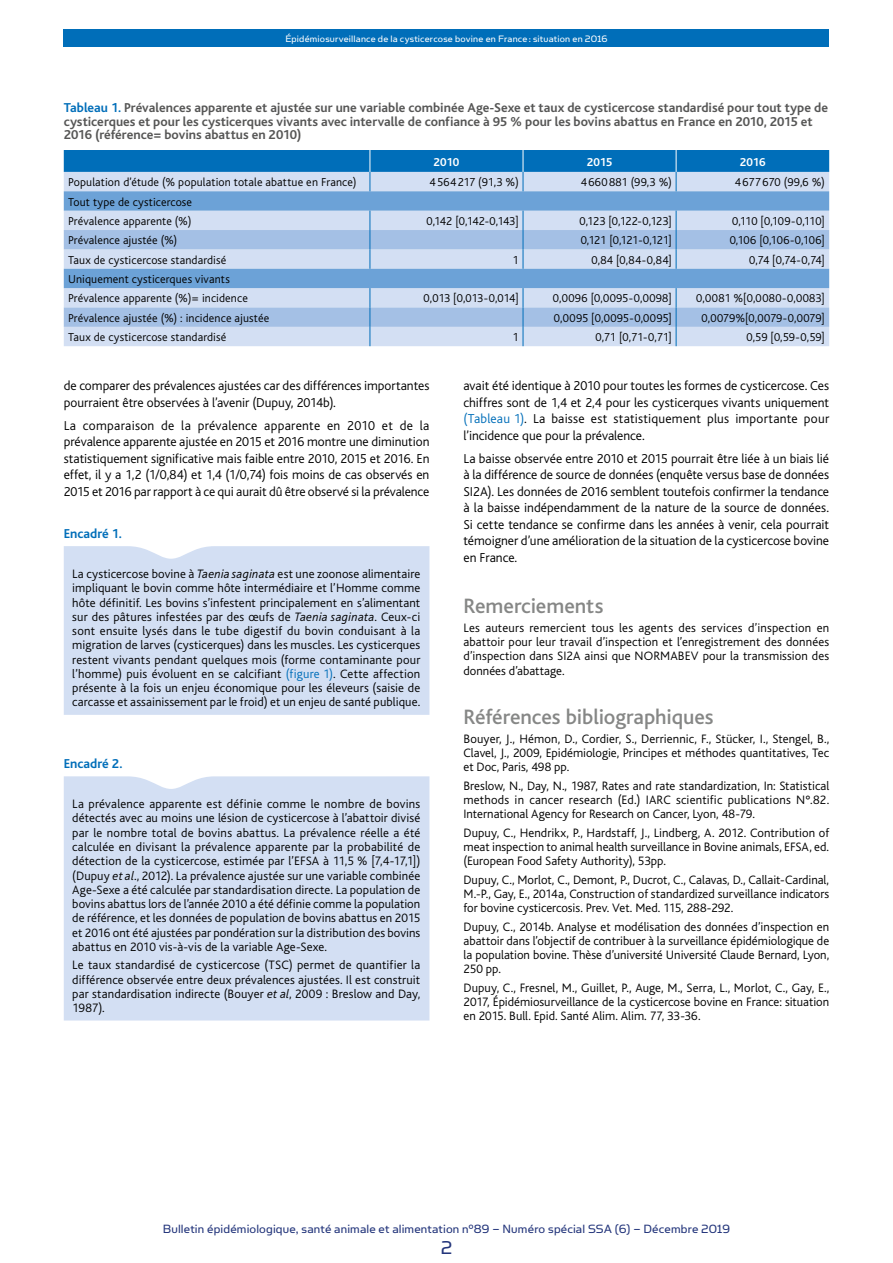
<style>
.page{position:relative;width:893px;height:1263px;background:#fff}
.page>*{position:absolute;margin:0;border:0;box-sizing:border-box;transform-origin:0 0}
.ST_Biblio-Merci{font:500 21.75px "Bliss";letter-spacing:-.005em;color:#868786}
.t1{font:21px "Simian Text Orangutan";color:#23357b}
.TEXTE_COURANT{font:300 13.5px/16.5px "Bliss";color:#000;text-align:justify}
.Titre_tablo-Fig_FR{font:700 13.5px/13.5px "Bliss";color:#565655}
.t2{font:13.5px "Simian Text Orangutan";letter-spacing:.01em;color:#23357b}
.Titre_tablo-Fig_FR-2{font:700 13.5px "Bliss";letter-spacing:.005em;color:#006eb9}
.Encadré_texte{font:300 12.75px/14.2px "Bliss";letter-spacing:.005em;color:#000;text-align:justify}
.Texte_Biblio-Merci{font:300 12.75px/14.2px "Bliss";color:#000;text-align:justify}
.Tableau_texte{font:300 12px "Bliss";letter-spacing:.01em;color:#000}
.Tablo_chiffres{font:300 12px "Bliss";color:#000}
.Tablo_chiffres-2{font:300 12px "Bliss";letter-spacing:-.03em;color:#000}
.Tablo_chiffres-3{font:300 12px "Bliss";letter-spacing:.025em;color:#000}
.Tablo_chiffres-4{font:300 12px "Bliss";letter-spacing:.03em;color:#000}
.Tablo_chiffres-5{font:300 12px "Bliss";letter-spacing:.02em;color:#000}
.Tablo_chiffres-6{font:300 12px "Bliss";letter-spacing:-.02em;color:#000}
.Tablo_Tétière{font:700 12px "Bliss";letter-spacing:-.01em;color:#fff}
.t3{font:10.5px "Simian Text Orangutan";letter-spacing:.02em;color:#fff}
.s1{color:#006eb9}
.s2{font-style:italic}
</style>
<div class="page">
<div style="left:64px;top:546px;width:365px;height:169px;background:#d3dff3"></div>
<div style="left:64px;top:776px;width:365px;height:244px;background:#d3dff3"></div>
<div style="left:64px;top:30px;width:765px;height:17px;background:#006eb9"></div>
<div style="left:64px;top:327px;width:765px;height:19px;background:#d3dff3"></div>
<svg style="left:64px;top:191px;width:765px;height:39px;background:#a0c0e5"></svg>
<svg style="left:64px;top:230px;width:765px;height:97px;background:#abc6e7"></svg>
<svg style="left:64px;top:150px;width:765px;height:41px;background:#62a2d4"></svg>
<svg style="left:370px;top:211px;width:1px;height:58px"></svg>
<svg style="left:523px;top:211px;width:1px;height:58px"></svg>
<svg style="left:676px;top:211px;width:1px;height:58px"></svg>
<svg style="left:370px;top:288px;width:1px;height:58px"></svg>
<svg style="left:523px;top:288px;width:1px;height:58px"></svg>
<svg style="left:676px;top:288px;width:1px;height:58px"></svg>
<p class="t3" style="left:285px;top:33px;width:324px">Épidémiosurveillance de la cysticercose bovine en France: situation en 2016</p>
<p class="Titre_tablo-Fig_FR" style="left:64px;top:101px;width:766px"><span class="s1">Tableau 1.</span> Prévalences apparente et ajustée sur une variable combinée Age-Sexe et taux de cysticercose standardisé pour tout type de cysticerques et pour les cysticerques vivants avec intervalle de confiance à 95 % pour les bovins abattus en France en 2010, 2015 et<br>2016 (référence= bovins abattus en 2010)</p>
<p class="Tablo_Tétière" style="left:434px;top:155px;width:27px">2010</p>
<p class="Tablo_Tétière" style="left:587px;top:155px;width:27px">2015</p>
<p class="Tablo_Tétière" style="left:740px;top:155px;width:27px">2016</p>
<p class="Tableau_texte" style="left:68px;top:176px;width:290px">Population d’étude (% population totale abattue en France)</p>
<p class="Tablo_chiffres" style="left:430px;top:176px;width:91px">4564217 (91,3 %)</p>
<p class="Tablo_chiffres-3" style="left:581px;top:176px;width:93px">4660881 (99,3 %)</p>
<p class="Tablo_chiffres" style="left:735px;top:176px;width:92px">4677670 (99,6 %)</p>
<p class="Tableau_texte" style="left:68px;top:195px;width:126px">Tout type de cysticercose</p>
<p class="Tableau_texte" style="left:68px;top:215px;width:125px">Prévalence apparente (%)</p>
<p class="Tablo_chiffres-6" style="left:426px;top:215px;width:94px">0,142 [0,142-0,143]</p>
<p class="Tablo_chiffres" style="left:579px;top:215px;width:94px">0,123 [0,122-0,123]</p>
<p class="Tablo_chiffres" style="left:732px;top:215px;width:94px">0,110 [0,109-0,110]</p>
<p class="Tableau_texte" style="left:68px;top:234px;width:111px">Prévalence ajustée (%)</p>
<p class="Tablo_chiffres-2" style="left:581px;top:234px;width:93px">0,121 [0,121-0,121]</p>
<p class="Tablo_chiffres" style="left:730px;top:234px;width:97px">0,106 [0,106-0,106]</p>
<p class="Tableau_texte" style="left:68px;top:253px;width:160px">Taux de cysticercose standardisé</p>
<p class="Tablo_chiffres" style="left:513px;top:253px;width:8px">1</p>
<p class="Tablo_chiffres" style="left:591px;top:253px;width:82px">0,84 [0,84-0,84]</p>
<p class="Tablo_chiffres" style="left:749px;top:253px;width:77px">0,74 [0,74-0,74]</p>
<p class="Tableau_texte" style="left:68px;top:273px;width:163px">Uniquement cysticerques vivants</p>
<p class="Tableau_texte" style="left:68px;top:292px;width:181px">Prévalence apparente (%)= incidence</p>
<p class="Tablo_chiffres-2" style="left:424px;top:292px;width:97px">0,013 [0,013-0,014]</p>
<p class="Tablo_chiffres-3" style="left:553px;top:292px;width:120px">0,0096 [0,0095-0,0098]</p>
<p class="Tablo_chiffres-4" style="left:696px;top:292px;width:130px">0,0081 %[0,0080-0,0083]</p>
<p class="Tableau_texte" style="left:68px;top:311px;width:203px">Prévalence ajustée (%) : incidence ajustée</p>
<p class="Tablo_chiffres-5" style="left:554px;top:311px;width:119px">0,0095 [0,0095-0,0095]</p>
<p class="Tablo_chiffres" style="left:701px;top:311px;width:125px">0,0079%[0,0079-0,0079]</p>
<p class="Tableau_texte" style="left:68px;top:331px;width:160px">Taux de cysticercose standardisé</p>
<p class="Tablo_chiffres" style="left:513px;top:331px;width:8px">1</p>
<p class="Tablo_chiffres" style="left:595px;top:331px;width:78px">0,71 [0,71-0,71]</p>
<p class="Tablo_chiffres" style="left:746px;top:331px;width:80px">0,59 [0,59-0,59]</p>
<p class="TEXTE_COURANT" style="left:64px;top:378px;width:367px">de comparer des prévalences ajustées car des différences importantes pourraient être observées à l’avenir (Dupuy, 2014b).</p>
<p class="TEXTE_COURANT" style="left:64px;top:417px;width:367px">La comparaison de la prévalence apparente en 2010 et de la prévalence apparente ajustée en 2015 et 2016 montre une diminution statistiquement significative mais faible entre 2010, 2015 et 2016. En effet, il y a 1,2 (1/0,84) et 1,4 (1/0,74) fois moins de cas observés en 2015 et 2016 par rapport à ce qui aurait dû être observé si la prévalence</p>
<p class="Titre_tablo-Fig_FR-2" style="left:64px;top:526px;width:60px">Encadré 1.</p>
<p class="Encadré_texte" style="left:72px;top:567px;width:350px">La cysticercose bovine à <span class="s2">Taenia saginata</span> est une zoonose alimentaire impliquant le bovin comme hôte intermédiaire et l’Homme comme hôte définitif. Les bovins s’infestent principalement en s’alimentant sur des pâtures infestées par des œufs de <span class="s2">Taenia saginata</span>. Ceux-ci sont ensuite lysés dans le tube digestif du bovin conduisant à la migration de larves (cysticerques) dans les muscles. Les cysticerques restent vivants pendant quelques mois (forme contaminante pour l’homme) puis évoluent en se calcifiant <span class="s1">(figure 1)</span>. Cette affection présente à la fois un enjeu économique pour les éleveurs (saisie de carcasse et assainissement par le froid) et un enjeu de santé publique.</p>
<p class="Titre_tablo-Fig_FR-2" style="left:64px;top:756px;width:60px">Encadré 2.</p>
<p class="Encadré_texte" style="left:72px;top:797px;width:350px">La prévalence apparente est définie comme le nombre de bovins détectés avec au moins une lésion de cysticercose à l’abattoir divisé par le nombre total de bovins abattus. La prévalence réelle a été calculée en divisant la prévalence apparente par la probabilité de détection de la cysticercose, estimée par l’EFSA à 11,5 % [7,4-17,1]) (Dupuy <span class="s2">et al</span>., 2012). La prévalence ajustée sur une variable combinée Age-Sexe a été calculée par standardisation directe. La population de bovins abattus lors de l’année 2010 a été définie comme la population de référence, et les données de population de bovins abattus en 2015 et 2016 ont été ajustées par pondération sur la distribution des bovins abattus en 2010 vis-à-vis de la variable Age-Sexe.</p>
<p class="Encadré_texte" style="left:72px;top:958px;width:350px">Le taux standardisé de cysticercose (TSC) permet de quantifier la différence observée entre deux prévalences ajustées. Il est construit par standardisation indirecte (Bouyer <span class="s2">et al</span>, 2009 : Breslow and Day, 1987).</p>
<p class="TEXTE_COURANT" style="left:463px;top:378px;width:367px">avait été identique à 2010 pour toutes les formes de cysticercose. Ces chiffres sont de 1,4 et 2,4 pour les cysticerques vivants uniquement <span class="s1">(Tableau 1)</span>. La baisse est statistiquement plus importante pour l’incidence que pour la prévalence.</p>
<p class="TEXTE_COURANT" style="left:463px;top:450px;width:367px">La baisse observée entre 2010 et 2015 pourrait être liée à un biais lié à la différence de source de données (enquête versus base de données SI2A). Les données de 2016 semblent toutefois confirmer la tendance à la baisse indépendamment de la nature de la source de données.<br>Si cette tendance se confirme dans les années à venir, cela pourrait témoigner d’une amélioration de la situation de la cysticercose bovine en France.</p>
<p class="ST_Biblio-Merci" style="left:463px;top:595px;width:141px">Remerciements</p>
<p class="Texte_Biblio-Merci" style="left:463px;top:621px;width:367px">Les auteurs remercient tous les agents des services d’inspection en abattoir pour leur travail d’inspection et l’enregistrement des données d’inspection dans SI2A ainsi que NORMABEV pour la transmission des données d’abattage.</p>
<p class="ST_Biblio-Merci" style="left:463px;top:705px;width:252px">Références bibliographiques</p>
<p class="Texte_Biblio-Merci" style="left:463px;top:731px;width:367px">Bouyer, J., Hémon, D., Cordier, S., Derriennic, F., Stücker, I., Stengel, B., Clavel, J., 2009, Epidémiologie, Principes et méthodes quantitatives, Tec et Doc, Paris, 498 pp.</p>
<p class="Texte_Biblio-Merci" style="left:463px;top:778px;width:367px">Breslow, N., Day, N., 1987, Rates and rate standardization, In: Statistical methods in cancer research (Ed.) IARC scientific publications N°.82.<br>International Agency for Research on Cancer, Lyon, 48-79.</p>
<p class="Texte_Biblio-Merci" style="left:463px;top:825px;width:367px">Dupuy, C., Hendrikx, P., Hardstaff, J., Lindberg, A. 2012. Contribution of meat inspection to animal health surveillance in Bovine animals, EFSA, ed. (European Food Safety Authority), 53pp.</p>
<p class="Texte_Biblio-Merci" style="left:463px;top:872px;width:367px">Dupuy, C., Morlot, C., Demont, P., Ducrot, C., Calavas, D., Callait-Cardinal, M.-P., Gay, E., 2014a, Construction of standardized surveillance indicators for bovine cysticercosis. Prev. Vet. Med. 115, 288-292.</p>
<p class="Texte_Biblio-Merci" style="left:463px;top:919px;width:367px">Dupuy, C., 2014b. Analyse et modélisation des données d’inspection en abattoir dans l’objectif de contribuer à la surveillance épidémiologique de la population bovine. Thèse d’université Université Claude Bernard, Lyon, 250 pp.</p>
<p class="Texte_Biblio-Merci" style="left:463px;top:981px;width:367px">Dupuy, C., Fresnel, M., Guillet, P., Auge, M., Serra, L., Morlot, C., Gay, E., 2017, Épidémiosurveillance de la cysticercose bovine en France: situation en 2015. Bull. Epid. Santé Alim. Alim. 77, 33-36.</p>
<p class="t2" style="left:163px;top:1221px;width:569px">Bulletin épidémiologique, santé animale et alimentation n°89 – Numéro spécial SSA (6) – Décembre 2019</p>
<h2 class="t1" style="left:441px;top:1236px;width:13px">2</h2>
</div>
